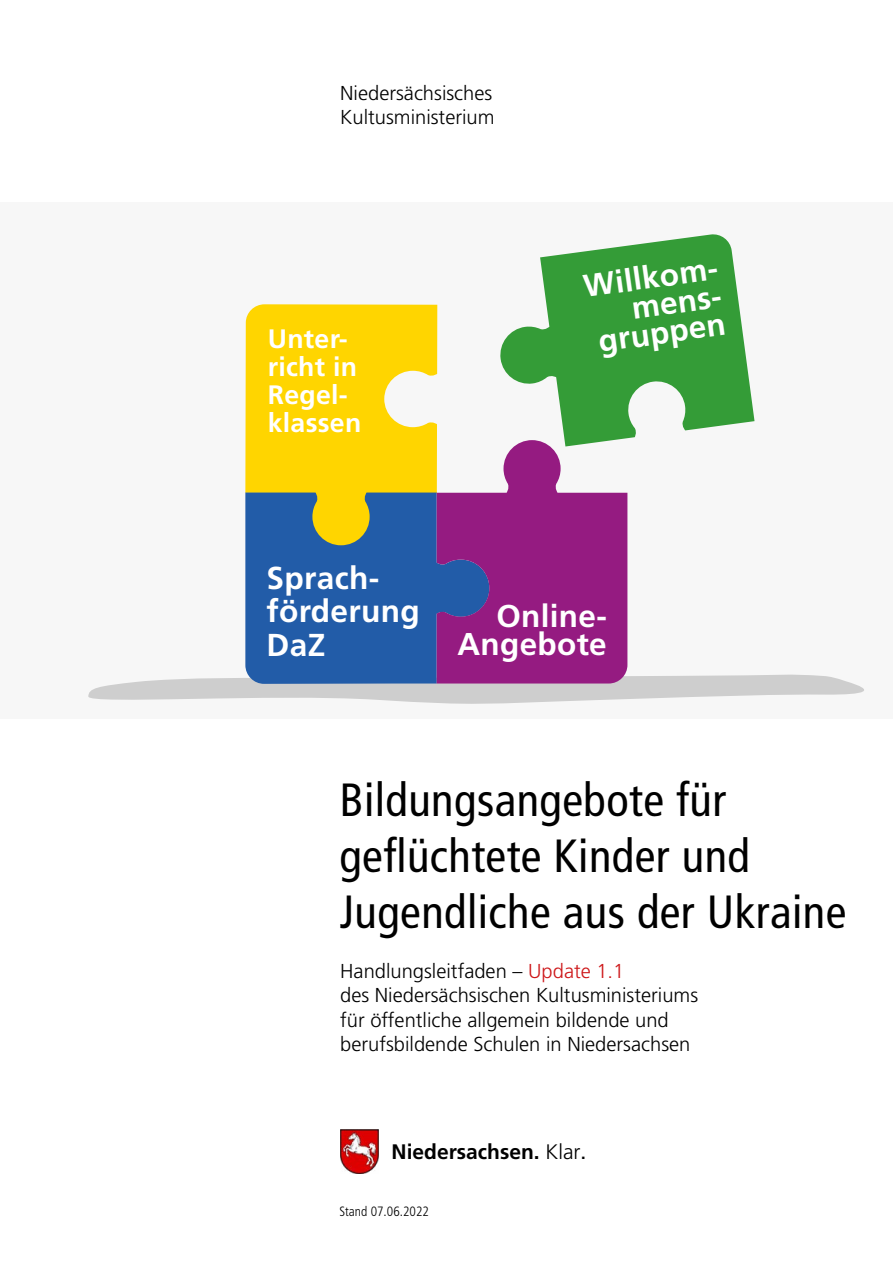
<style>
.page{position:relative;width:893px;height:1263px;background:#fff}
.page>*{position:absolute;margin:0;border:0;box-sizing:border-box;transform-origin:0 0}
.t1{font:condensed 46.5px/55.8px "Frutiger LT Std";letter-spacing:.01em;color:#000}
.t2{font:700 31.65px/33.5px "Frutiger LT Std";letter-spacing:.01em;color:#fff}
.t3{font:700 31.5px/28.2px "Frutiger LT Std";letter-spacing:.01em;color:#fff;text-align:right}
.t4{font:700 26.7px/28.2px "Frutiger LT Std";letter-spacing:.01em;color:#fff}
.t5{font:700 21px "Frutiger LT Std";color:#000}
.t6{font:300 20.1px/24.2px "Frutiger LT Std";color:#000}
.t7{font:300 condensed 13.5px "Frutiger LT Std";color:#000}
.s1{color:#cd1719}
.s2{font-weight:300}
.s3{font-weight:400}
</style>
<div class="page">
<div style="left:0;top:202px;width:893px;height:517px;background:#f7f7f7"></div>
<img style="left:340px;top:1129px;width:39px;height:44px">
<svg style="left:245px;top:304px;width:192px;height:188px;background:#fed714"></svg>
<svg style="left:88px;top:675px;width:776px;height:29px"></svg>
<svg style="left:245px;top:492px;width:244px;height:192px;background:#34669c"></svg>
<svg style="left:500px;top:234px;width:254px;height:206px;fill:#349c37"></svg>
<svg style="left:437px;top:440px;width:190px;height:243px;fill:#951b81"></svg>
<p class="t6" style="left:340px;top:81px;width:156px">Niedersächsisches<br>Kultusministerium</p>
<h3 class="t4" style="left:268px;top:324px;width:95px">Unter&shy;richt in<br>Regel&shy;klassen</h3>
<h3 class="t3" style="left:582px;top:273px;width:137px;rotate:-8deg">Willkom&shy;mens&shy;gruppen</h3>
<h2 class="t2" style="left:267px;top:561px;width:155px">Sprach&shy;förderung<br>DaZ</h2>
<h3 class="t3" style="left:458px;top:602px;width:151px">Online-<br>Angebote</h3>
<h1 class="t1" style="left:339px;top:773px;width:508px">Bildungsangebote für geflüchtete Kinder und<br>Jugendliche aus der Ukraine</h1>
<p class="t6" style="left:340px;top:959px;width:359px">Handlungsleitfaden – <span class="s1">Update 1.1<br></span>des Niedersächsischen Kultusministeriums für öffentliche allgemein bildende und berufsbildende Schulen in Niedersachsen</p>
<p class="t5" style="left:391px;top:1139px;width:196px">Niedersachsen. <span class="s2">Klar</span><span class="s3">.</span></p>
<p class="t7" style="left:339px;top:1204px;width:91px">Stand 07.06.2022</p>
</div>
